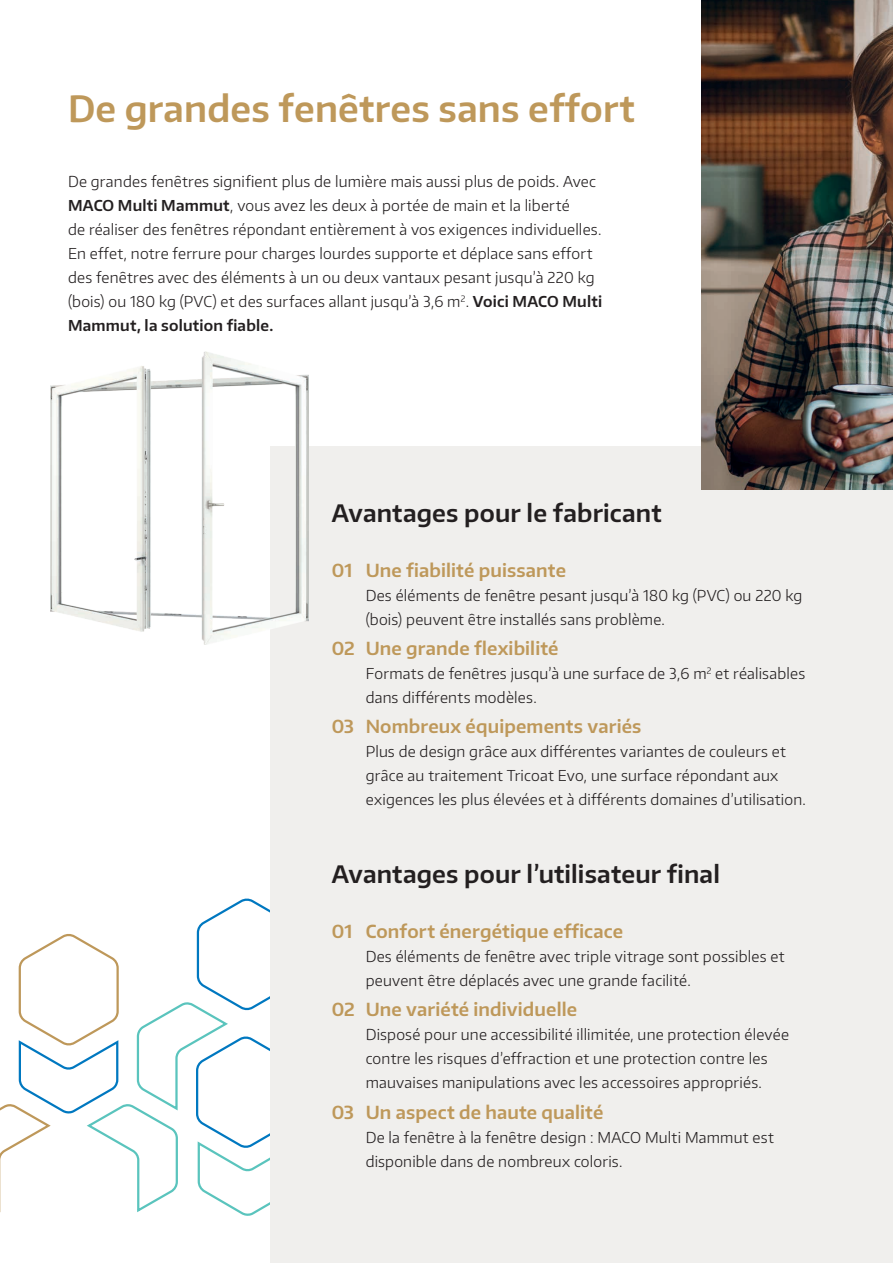
<style>
.page{position:relative;width:893px;height:1263px;background:#fff}
.page>*{position:absolute;margin:0;border:0;box-sizing:border-box;transform-origin:0 0}
.Headline_Kern_Gold{font:600 36px "Encode Sans Normal";letter-spacing:.005em;color:#be985a}
.Subheadline_16auf20_black{font:600 24px "Encode Sans Normal";letter-spacing:.005em;color:#231f20}
.Aufzählungen_Kern_Headline_gold{font:600 18px "Encode Sans Normal";letter-spacing:.01em;color:#be985a}
.Aufzählungen_Kern_Bodytext_schwarz{font:300 15px/24px "Encode Sans Normal";letter-spacing:.015em;color:#231f20}
.Bodytext{font:300 15px/24px "Encode Sans Normal";letter-spacing:.015em;color:#231f20}
.s1{font-weight:600}
</style>
<div class="page">
<svg style="left:0;top:896px;width:271px;height:322px"></svg>
<div style="left:271px;top:446px;width:622px;height:817px;background:#f0efed"></div>
<img style="left:702px;top:0;width:191px;height:489px">
<img style="left:51px;top:351px;width:257px;height:293px">
<p class="Headline_Kern_Gold" style="left:68px;top:85px;width:569px">De grandes fenêtres sans effort</p>
<p class="Bodytext" style="left:68px;top:169px;width:536px">De grandes fenêtres signifient plus de lumière mais aussi plus de poids. Avec <span class="s1">MACO Multi Mammut</span>, vous avez les deux à portée de main et la liberté<br>de réaliser des fenêtres répondant entièrement à vos exigences individuelles.<br>En effet, notre ferrure pour charges lourdes supporte et déplace sans effort des fenêtres avec des éléments à un ou deux vantaux pesant jusqu’à 220 kg (bois) ou 180 kg (PVC) et des surfaces allant jusqu’à 3,6 m<sup>2</sup>. <span class="s1">Voici MACO Multi Mammut, la solution fiable.</span></p>
<p class="Subheadline_16auf20_black" style="left:332px;top:497px;width:332px">Avantages pour le fabricant</p>
<p class="Aufzählungen_Kern_Headline_gold" style="left:332px;top:558px;width:236px">01 Une fiabilité puissante</p>
<p class="Aufzählungen_Kern_Bodytext_schwarz" style="left:366px;top:583px;width:438px">Des éléments de fenêtre pesant jusqu’à 180 kg (PVC) ou 220 kg (bois) peuvent être installés sans problème.</p>
<p class="Aufzählungen_Kern_Headline_gold" style="left:332px;top:636px;width:228px">02 Une grande flexibilité</p>
<p class="Aufzählungen_Kern_Bodytext_schwarz" style="left:366px;top:661px;width:441px">Formats de fenêtres jusqu’à une surface de 3,6 m<sup>2</sup> et réalisables dans différents modèles.</p>
<p class="Aufzählungen_Kern_Headline_gold" style="left:332px;top:715px;width:311px">03 Nombreux équipements variés</p>
<p class="Aufzählungen_Kern_Bodytext_schwarz" style="left:366px;top:739px;width:442px">Plus de design grâce aux différentes variantes de couleurs et grâce au traitement Tricoat Evo, une surface répondant aux exigences les plus élevées et à différents domaines d’utilisation.</p>
<p class="Subheadline_16auf20_black" style="left:332px;top:859px;width:390px">Avantages pour l’utilisateur final</p>
<p class="Aufzählungen_Kern_Headline_gold" style="left:332px;top:919px;width:293px">01 Confort énergétique efficace</p>
<p class="Aufzählungen_Kern_Bodytext_schwarz" style="left:366px;top:944px;width:420px">Des éléments de fenêtre avec triple vitrage sont possibles et peuvent être déplacés avec une grande facilité.</p>
<p class="Aufzählungen_Kern_Headline_gold" style="left:332px;top:998px;width:247px">02 Une variété individuelle</p>
<p class="Aufzählungen_Kern_Bodytext_schwarz" style="left:366px;top:1022px;width:425px">Disposé pour une accessibilité illimitée, une protection élevée contre les risques d’effraction et une protection contre les mauvaises manipulations avec les accessoires appropriés.</p>
<p class="Aufzählungen_Kern_Headline_gold" style="left:332px;top:1100px;width:273px">03 Un aspect de haute qualité</p>
<p class="Aufzählungen_Kern_Bodytext_schwarz" style="left:366px;top:1124px;width:410px">De la fenêtre à la fenêtre design : MACO Multi Mammut est disponible dans de nombreux coloris.</p>
</div>
